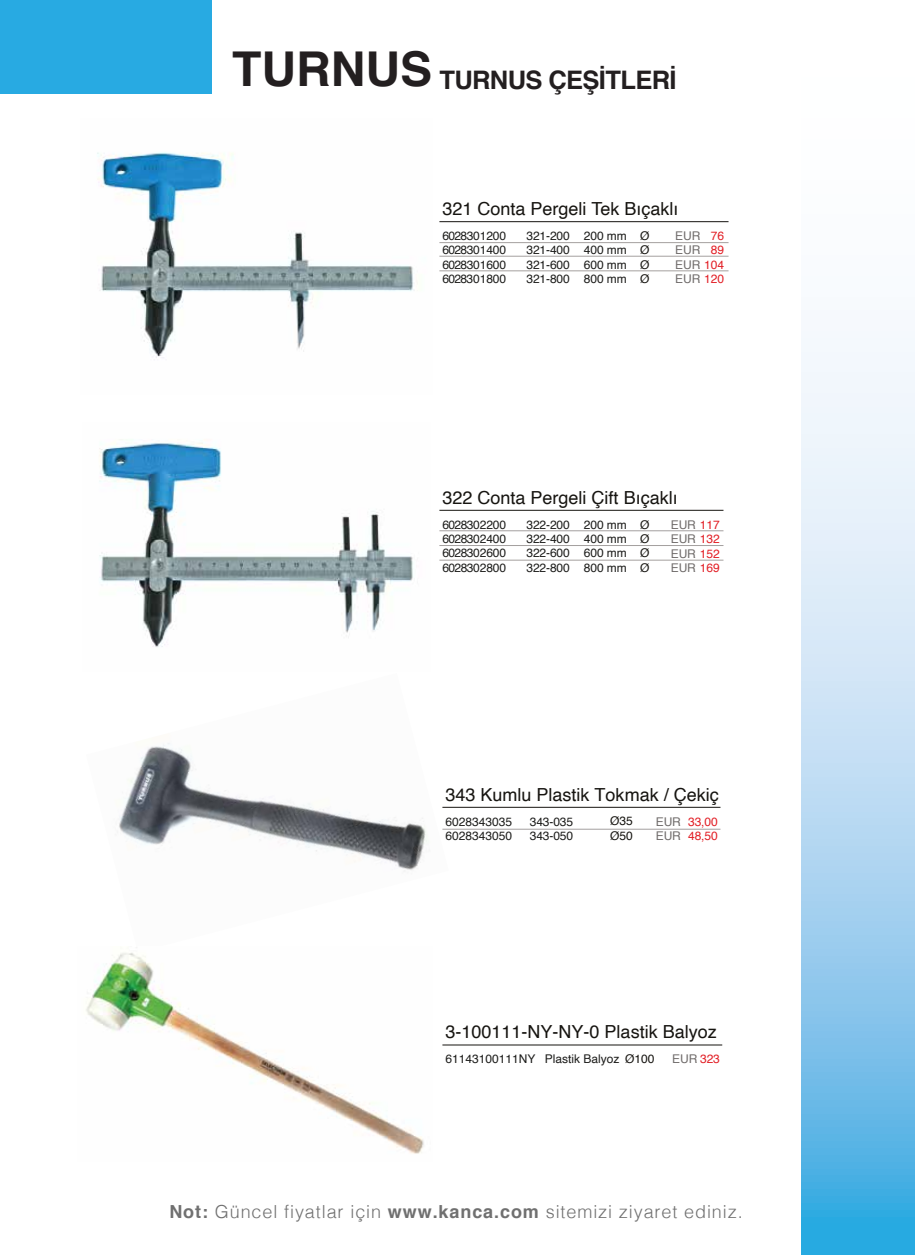
<style>
.page{position:relative;width:915px;height:1255px;background:#fff}
.page>*{position:absolute;margin:0;border:0;box-sizing:border-box;transform-origin:0 0}
.t1{font:700 25.5px "Helvetica";letter-spacing:-.025em;color:#231f20}
.t2{font:18px "Helvetica";color:#161410}
.t3{font:300 18px "Helvetica";letter-spacing:.05em;color:#707070}
.t4{font:12px/14.4px "Helvetica";letter-spacing:-.01em;color:#1d1d1b;text-align:justify}
.t5{font:12px/14.4px "Helvetica";letter-spacing:-.01em;color:#6f6b6a}
.t6{font:12px/14.4px "Helvetica";letter-spacing:-.01em;color:#e21f26}
.t7{font:12px/14.4px "Helvetica";color:#161410;text-align:justify}
.s1{font-size:48px}
.s2{color:#6f6b6a}
.s3{color:#e21f26}
.s4{color:#161410}
.s5{font-weight:700}
</style>
<div class="page">
<img style="left:97px;top:152px;width:321px;height:206px">
<svg style="left:801px;top:338px;width:113px;height:916px;background:#add7f1"></svg>
<div style="left:0;top:0;width:211px;height:94px;background:#28aae2"></div>
<img style="left:99px;top:442px;width:314px;height:205px">
<hr style="left:439px;top:510px;width:284px;height:1px;background:#161410">
<hr style="left:439px;top:559px;width:284px;height:1px;background:#a4a09f">
<hr style="left:439px;top:545px;width:284px;height:1px;background:#a4a09f">
<hr style="left:439px;top:530px;width:284px;height:1px;background:#a4a09f">
<img style="left:119px;top:743px;width:329px;height:129px">
<hr style="left:442px;top:828px;width:278px;height:1px;background:#a4a09f">
<hr style="left:442px;top:807px;width:278px;height:1px;background:#161410">
<hr style="left:442px;top:1044px;width:280px;height:1px;background:#161410">
<hr style="left:439px;top:221px;width:289px;height:1px;background:#161410">
<hr style="left:439px;top:242px;width:289px;height:1px;background:#a4a09f">
<hr style="left:439px;top:256px;width:289px;height:1px;background:#a4a09f">
<hr style="left:439px;top:270px;width:289px;height:1px;background:#a4a09f">
<img style="left:86px;top:952px;width:338px;height:202px">
<h1 class="t1" style="left:232px;top:60px;width:446px"><span class="s1">TURNUS</span> TURNUS ÇEŞİTLERİ</h1>
<h2 class="t2" style="left:442px;top:195px;width:237px">321 Conta Pergeli Tek Bıçaklı</h2>
<p class="t4" style="left:442px;top:229px;width:65px">6028301200<br>6028301400<br>6028301600<br>6028301800</p>
<p class="t4" style="left:583px;top:229px;width:44px">200 mm 400 mm 600 mm 800 mm</p>
<p class="t7" style="left:639px;top:229px;width:11px">Ø Ø Ø Ø</p>
<p class="t6" style="left:675px;top:229px;width:50px;text-align:right">76<br>89<br><span class="s2">EUR</span> 104<br><span class="s2">EUR</span> 120</p>
<p class="t5" style="left:675px;top:229px;width:27px">EUR<br>EUR</p>
<p class="t4" style="left:526px;top:229px;width:45px">321-200<br>321-400<br>321-600<br>321-800</p>
<h2 class="t2" style="left:442px;top:483px;width:237px">322 Conta Pergeli Çift Bıçaklı</h2>
<p class="t4" style="left:442px;top:517px;width:65px">6028302200<br>6028302400<br>6028302600<br>6028302800</p>
<p class="t4" style="left:583px;top:517px;width:44px">200 mm 400 mm 600 mm 800 mm</p>
<p class="t7" style="left:640px;top:517px;width:11px">Ø Ø Ø Ø</p>
<p class="t5" style="left:670px;top:517px;width:50px;text-align:justify">EUR <span class="s3">117<br></span>EUR <span class="s3">132<br></span>EUR <span class="s3">152<br></span>EUR <span class="s3">169</span></p>
<p class="t4" style="left:526px;top:517px;width:45px">322-200<br>322-400<br>322-600<br>322-800</p>
<h2 class="t2" style="left:445px;top:780px;width:275px">343 Kumlu Plastik Tokmak / Çekiç</h2>
<p class="t7" style="left:610px;top:814px;width:24px">Ø35<br>Ø50</p>
<p class="t5" style="left:655px;top:814px;width:27px">EUR<br>EUR</p>
<p class="t4" style="left:445px;top:814px;width:68px">6028343035<br>6028343050</p>
<p class="t4" style="left:529px;top:815px;width:45px">343-035<br>343-050</p>
<p class="t6" style="left:688px;top:814px;width:31px">33,00<br>48,50</p>
<h2 class="t2" style="left:445px;top:1018px;width:273px">3-100111-NY-NY-0 Plastik Balyoz</h2>
<p class="t4" style="left:445px;top:1052px;width:210px">61143100111NY Plastik Balyoz <span class="s4">Ø100</span></p>
<p class="t5" style="left:672px;top:1052px;width:49px">EUR <span class="s3">323</span></p>
<h2 class="t3" style="left:169px;top:1196px;width:574px"><span class="s5">Not:</span> Güncel fiyatlar için <span class="s5">www.kanca.com</span> sitemizi ziyaret ediniz.</h2>
</div>
